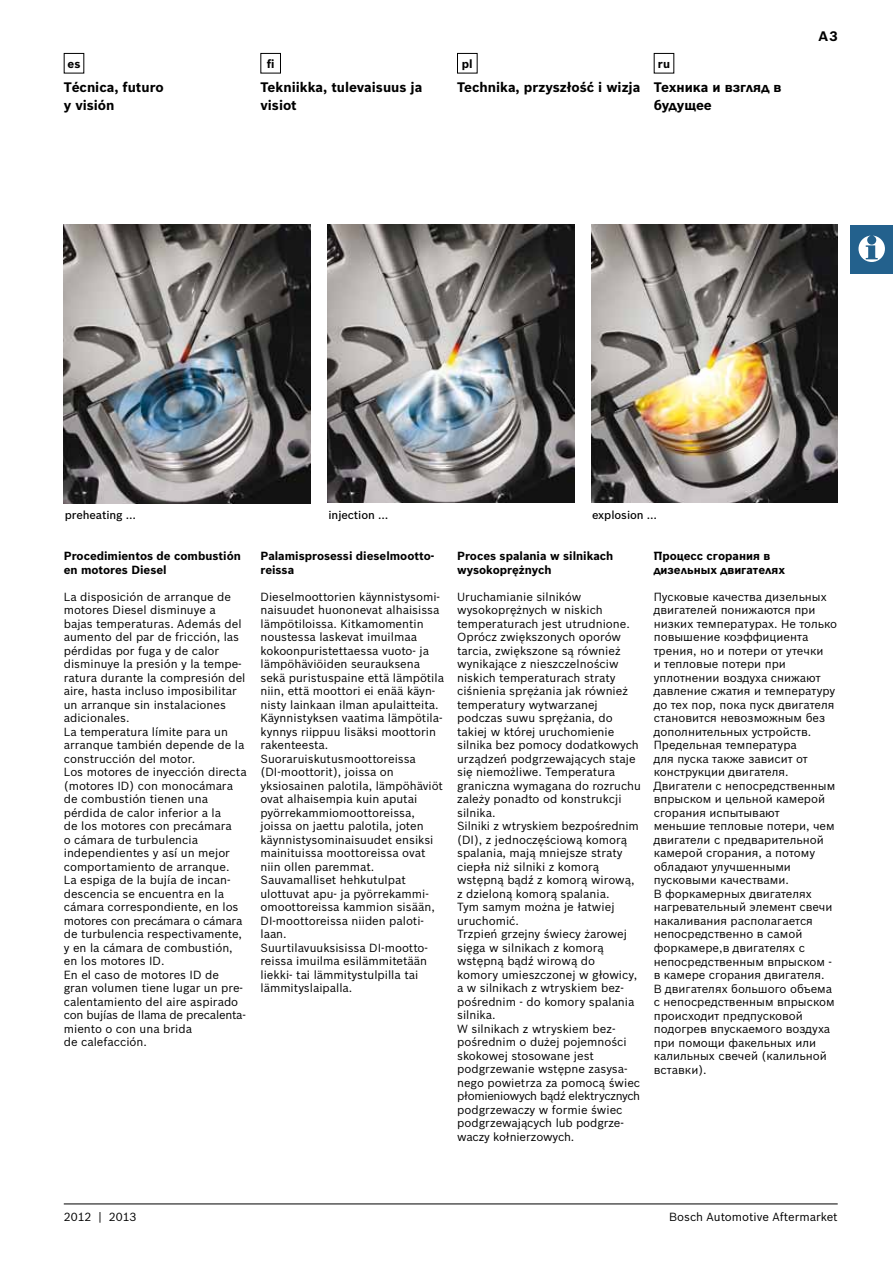
<style>
.page{position:relative;width:893px;height:1263px;background:#fff}
.page>*{position:absolute;margin:0;border:0;box-sizing:border-box;transform-origin:0 0}
.t1{font:700 13.5px/18.3px "Bosch Sans";color:#000}
.t2{font:11.55px/13.5px "Bosch Sans";color:#000}
.t3{font:700 11.55px/13.5px "Bosch Sans";color:#000}
.t4{font:500 11.25px "Bosch Sans";letter-spacing:-.005em;color:#000}
</style>
<div class="page">
<hr style="left:64px;top:1203px;width:774px;height:1px;background:#000">
<div style="left:850px;top:225px;width:43px;height:48px;background:#23618d"></div>
<svg style="left:858px;top:236px;width:27px;height:26px"></svg>
<div style="left:64px;top:53px;width:20px;height:20px;border:1px solid #000"></div>
<div style="left:260px;top:53px;width:21px;height:20px;border:1px solid #000"></div>
<div style="left:457px;top:53px;width:20px;height:20px;border:1px solid #000"></div>
<div style="left:654px;top:53px;width:20px;height:20px;border:1px solid #000"></div>
<img style="left:64px;top:225px;width:246px;height:278px">
<img style="left:327px;top:225px;width:247px;height:277px">
<img style="left:591px;top:225px;width:247px;height:277px">
<p class="t3" style="left:68px;top:57px;width:14px">es</p>
<p class="t1" style="left:64px;top:78px;width:101px">Técnica, futuro y visión</p>
<p class="t3" style="left:267px;top:57px;width:9px">fi</p>
<p class="t1" style="left:260px;top:78px;width:163px">Tekniikka, tulevaisuus ja visiot</p>
<p class="t3" style="left:462px;top:57px;width:12px">pl</p>
<p class="t1" style="left:457px;top:78px;width:185px">Technika, przyszłość i wizja</p>
<p class="t3" style="left:658px;top:57px;width:14px">ru</p>
<p class="t1" style="left:654px;top:78px;width:129px">Техника и взгляд в будущее</p>
<p class="t4" style="left:65px;top:508px;width:73px">preheating …</p>
<p class="t4" style="left:328px;top:508px;width:61px">injection …</p>
<p class="t4" style="left:592px;top:508px;width:66px">explosion …</p>
<p class="t3" style="left:64px;top:549px;width:179px">Procedimientos de combustión en motores Diesel</p>
<p class="t2" style="left:64px;top:590px;width:184px">La disposición de arranque de motores Diesel disminuye a bajas temperaturas. Además del aumento del par de fricción, las pérdidas por fuga y de calor disminuye la presión y la tempe&shy;ratura durante la compresión del aire, hasta incluso imposibilitar un arranque sin instalaciones adicionales.<br>La temperatura límite para un arranque también depende de la construcción del motor.<br>Los motores de inyección directa (motores ID) con monocámara de combustión tienen una pérdida de calor inferior a la<br>de los motores con precámara<br>o cámara de turbulencia independientes y así un mejor comportamiento de arranque.<br>La espiga de la bujía de incan&shy;descencia se encuentra en la cámara correspondiente, en los motores con precámara o cámara de turbulencia respectivamente, y en la cámara de combustión, en los motores ID.<br>En el caso de motores ID de<br>gran volumen tiene lugar un pre&shy;calentamiento del aire aspirado con bujías de Ilama de precalenta&shy;miento o con una brida<br>de calefacción.</p>
<p class="t3" style="left:260px;top:549px;width:175px">Palamisprosessi dieselmootto&shy;reissa</p>
<p class="t2" style="left:260px;top:590px;width:185px">Dieselmoottorien käynnistysomi&shy;naisuudet huononevat alhaisissa lämpötiloissa. Kitkamomentin noustessa laskevat imuilmaa kokoonpuristettaessa vuoto- ja lämpöhäviöiden seurauksena sekä puristuspaine että lämpötila niin, että moottori ei enää käyn&shy;nisty lainkaan ilman apulaitteita.<br>Käynnistyksen vaatima lämpötila&shy;kynnys riippuu lisäksi moottorin rakenteesta.<br>Suoraruiskutusmoottoreissa (DI-moottorit), joissa on yksiosainen palotila, lämpöhäviöt ovat alhaisempia kuin aputai pyörrekammiomoottoreissa, joissa on jaettu palotila, joten käynnistysominaisuudet ensiksi mainituissa moottoreissa ovat niin ollen paremmat.<br>Sauvamalliset hehkutulpat ulottuvat apu- ja pyörrekammi&shy;omoottoreissa kammion sisään,<br>DI-moottoreissa niiden paloti&shy;laan.<br>Suurtilavuuksisissa DI-mootto&shy;reissa imuilma esilämmitetään liekki- tai lämmitystulpilla tai lämmityslaipalla.</p>
<p class="t3" style="left:457px;top:549px;width:158px">Proces spalania w silnikach wysokoprężnych</p>
<p class="t2" style="left:457px;top:590px;width:185px">Uruchamianie silników wysokoprężnych w niskich temperaturach jest utrudnione.<br>Oprócz zwiększonych oporów tarcia, zwiększone są również wynikające z nieszczelnościw niskich temperaturach straty ciśnienia sprężania jak również temperatury wytwarzanej podczas suwu sprężania, do takiej w której uruchomienie silnika bez pomocy dodatkowych urządzeń podgrzewających staje się niemożliwe. Temperatura graniczna wymagana do rozruchu zależy ponadto od konstrukcji silnika.<br>Silniki z wtryskiem bezpośrednim (DI), z jednoczęściową komorą spalania, mają mniejsze straty ciepła niż silniki z komorą wstępną bądź z komorą wirową, z dzieloną komorą spalania.<br>Tym samym można je łatwiej uruchomić.<br>Trzpień grzejny świecy żarowej sięga w silnikach z komorą wstępną bądź wirową do<br>komory umieszczonej w głowicy, a w silnikach z wtryskiem bez&shy;pośrednim - do komory spalania silnika.<br>W silnikach z wtryskiem bez&shy;pośrednim o dużej pojemności skokowej stosowane jest podgrzewanie wstępne zasysa&shy;nego powietrza za pomocą świec płomieniowych bądź elektrycznych podgrzewaczy w formie świec podgrzewających lub podgrze&shy;waczy kołnierzowych.</p>
<p class="t3" style="left:654px;top:549px;width:133px">Процесс сгорания в дизельных двигателях</p>
<p class="t2" style="left:654px;top:590px;width:185px">Пусковые качества дизельных двигателей понижаются при низких температурах. Не только повышение коэффициента трения, но и потери от утечки<br>и тепловые потери при уплотнении воздуха снижают давление сжатия и температуру до тех пор, пока пуск двигателя становится невозможным без дополнительных устройств.<br>Предельная температура<br>для пуска также зависит от конструкции двигателя.<br>Двигатели с непосредственным впрыском и цельной камерой сгорания испытывают<br>меньшие тепловые потери, чем двигатели с предварительной камерой сгорания, а потому обладают улучшенными пусковыми качествами.<br>В форкамерных двигателях нагревательный элемент свечи накаливания располагается непосредственно в самой форкамере,в двигателях с непосредственным впрыском - в камере сгорания двигателя.<br>В двигателях большого объема с непосредственным впрыском происходит предпусковой подогрев впускаемого воздуха при помощи факельных или калильных свечей (калильной вставки).</p>
<p class="t2" style="left:64px;top:1209px;width:74px">2012 | 2013</p>
<p class="t2" style="left:669px;top:1209px;width:170px">Bosch Automotive Aftermarket</p>
</div>
